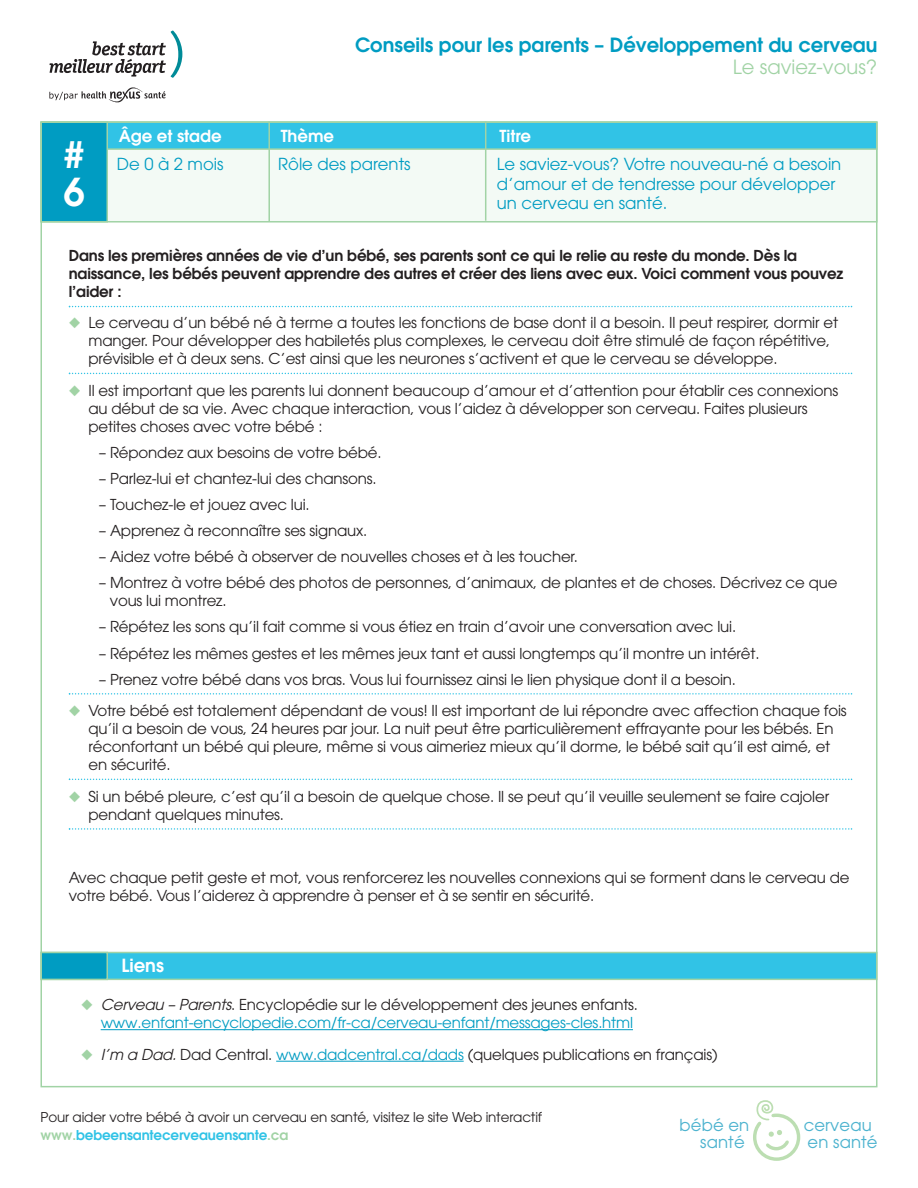
<style>
.page{position:relative;width:918px;height:1188px;background:#fff}
.page>*{position:absolute;margin:0;border:0;box-sizing:border-box;transform-origin:0 0}
.t1{font:600 38.25px/38.2px "Avant Garde";color:#fff}
.t2{font:600 19.5px "Avant Garde";color:#009cc2}
.t3{font:19.5px "Avant Garde";color:#a1d3a5}
.t4{font:600 18px "Avant Garde";color:#fff}
.t5{font:16.5px/19.5px "Avant Garde";color:#009cc2}
.t6{font:16.5px/17.9px "Avant Garde";letter-spacing:.005em;color:#4db3cf;text-align:right}
.t7{font:600 16.5px "Avant Garde";color:#fff}
.t8{font:15px/18px "Avant Garde";letter-spacing:-.01em;color:#231f20}
.t9{font:600 15px/18px "Avant Garde";letter-spacing:-.01em;color:#231f20}
.t10{font:15px/18px "Avant Garde";letter-spacing:-.01em;color:#009cc2}
.t11{font:13.5px/18px "Avant Garde";letter-spacing:-.01em;color:#231f20}
.s1{color:#a1d3a5}
.s2{font-style:italic;color:#231f20}
.s3{color:#231f20}
.s4{font-style:italic}
.s5{color:#009cc2}
.s6{font-weight:600;color:#a1d3a5}
.s7{font-weight:600;color:#31c3e6}
</style>
<div class="page">
<div style="left:42px;top:123px;width:834px;height:98px;background:#f3faf5"></div>
<div style="left:41px;top:122px;width:836px;height:101px;border:2px solid #a1d3a5"></div>
<img style="left:40px;top:693px;width:390px;height:395px">
<div style="left:42px;top:123px;width:834px;height:25px;background:#31c3e6"></div>
<div style="left:40px;top:122px;width:838px;height:28px;border:2px solid #a1d3a5"></div>
<div style="left:42px;top:123px;width:64px;height:98px;background:#009cc2"></div>
<div style="left:40px;top:122px;width:68px;height:100px;border:2px solid #a1d3a5"></div>
<svg style="left:69px;top:306px;width:783px;height:1px"></svg>
<svg style="left:69px;top:373px;width:783px;height:1px"></svg>
<svg style="left:69px;top:693px;width:783px;height:2px"></svg>
<svg style="left:69px;top:779px;width:783px;height:1px"></svg>
<svg style="left:69px;top:828px;width:783px;height:2px"></svg>
<hr style="left:268px;top:121px;width:2px;height:100px;background:#a1d3a5">
<hr style="left:485px;top:121px;width:1px;height:100px;background:#a1d3a5">
<hr style="left:101px;top:1029px;width:532px;height:1px;background:#009cc2">
<hr style="left:276px;top:1061px;width:188px;height:1px;background:#009cc2">
<div style="left:42px;top:953px;width:834px;height:26px;background:#31c3e6"></div>
<div style="left:40px;top:952px;width:838px;height:28px;border:2px solid #a1d3a5"></div>
<div style="left:42px;top:953px;width:64px;height:26px;background:#009cc2"></div>
<div style="left:40px;top:952px;width:68px;height:28px;border:2px solid #a1d3a5"></div>
<svg style="left:753px;top:1100px;width:48px;height:61px"></svg>
<svg style="left:50px;top:31px;width:132px;height:47px"></svg>
<svg style="left:49px;top:87px;width:117px;height:15px"></svg>
<h1 class="t1" style="left:64px;top:138px;width:23px">#<br>6</h1>
<h2 class="t2" style="left:355px;top:37px;width:524px">Conseils pour les parents – Développement du cerveau</h2>
<h2 class="t3" style="left:733px;top:60px;width:146px">Le saviez-vous?</h2>
<p class="t7" style="left:119px;top:130px;width:104px">Âge et stade</p>
<p class="t7" style="left:281px;top:130px;width:55px">Thème</p>
<p class="t7" style="left:500px;top:130px;width:33px">Titre</p>
<p class="t5" style="left:117px;top:156px;width:108px">De 0 à 2 mois</p>
<p class="t5" style="left:278px;top:156px;width:134px">Rôle des parents</p>
<p class="t5" style="left:497px;top:156px;width:346px">Le saviez-vous? Votre nouveau-né a besoin d’amour et de tendresse pour développer un cerveau en santé.</p>
<p class="t9" style="left:69px;top:248px;width:776px">Dans les premières années de vie d’un bébé, ses parents sont ce qui le relie au reste du monde. Dès la naissance, les bébés peuvent apprendre des autres et créer des liens avec eux. Voici comment vous pouvez l’aider :</p>
<p class="t8" style="left:88px;top:315px;width:751px;text-indent:-20px"><span class="s1">◆</span> Le cerveau d’un bébé né à terme a toutes les fonctions de base dont il a besoin. Il peut respirer, dormir et manger. Pour développer des habiletés plus complexes, le cerveau doit être stimulé de façon répétitive, prévisible et à deux sens. C’est ainsi que les neurones s’activent et que le cerveau se développe.</p>
<p class="t8" style="left:88px;top:383px;width:751px;text-indent:-20px"><span class="s1">◆</span> Il est important que les parents lui donnent beaucoup d’amour et d’attention pour établir ces connexions au début de sa vie. Avec chaque interaction, vous l’aidez à développer son cerveau. Faites plusieurs petites choses avec votre bébé :</p>
<p class="t8" style="left:99px;top:445px;width:284px">– Répondez aux besoins de votre bébé.</p>
<p class="t8" style="left:99px;top:471px;width:280px">– Parlez-lui et chantez-lui des chansons.</p>
<p class="t8" style="left:99px;top:497px;width:213px">– Touchez-le et jouez avec lui.</p>
<p class="t8" style="left:99px;top:523px;width:270px">– Apprenez à reconnaître ses signaux.</p>
<p class="t8" style="left:99px;top:549px;width:481px">– Aidez votre bébé à observer de nouvelles choses et à les toucher.</p>
<p class="t8" style="left:110px;top:575px;width:729px;text-indent:-11px">– Montrez à votre bébé des photos de personnes, d’animaux, de plantes et de choses. Décrivez ce que vous lui montrez.</p>
<p class="t8" style="left:99px;top:619px;width:639px">– Répétez les sons qu’il fait comme si vous étiez en train d’avoir une conversation avec lui.</p>
<p class="t8" style="left:99px;top:645px;width:662px">– Répétez les mêmes gestes et les mêmes jeux tant et aussi longtemps qu’il montre un intérêt.</p>
<p class="t8" style="left:99px;top:672px;width:639px">– Prenez votre bébé dans vos bras. Vous lui fournissez ainsi le lien physique dont il a besoin.</p>
<p class="t8" style="left:88px;top:703px;width:760px;text-indent:-20px"><span class="s1">◆</span> Votre bébé est totalement dépendant de vous! Il est important de lui répondre avec affection chaque fois qu’il a besoin de vous, 24 heures par jour. La nuit peut être particulièrement effrayante pour les bébés. En réconfortant un bébé qui pleure, même si vous aimeriez mieux qu’il dorme, le bébé sait qu’il est aimé, et en sécurité.</p>
<p class="t8" style="left:88px;top:789px;width:742px;text-indent:-20px"><span class="s1">◆</span> Si un bébé pleure, c’est qu’il a besoin de quelque chose. Il se peut qu’il veuille seulement se faire cajoler pendant quelques minutes.</p>
<p class="t8" style="left:69px;top:870px;width:782px">Avec chaque petit geste et mot, vous renforcerez les nouvelles connexions qui se forment dans le cerveau de votre bébé. Vous l’aiderez à apprendre à penser et à se sentir en sécurité.</p>
<p class="t4" style="left:122px;top:959px;width:44px">Liens</p>
<p class="t10" style="left:101px;top:997px;width:539px;text-indent:-20px"><span class="s1">◆</span> <span class="s2">Cerveau – Parents</span><span class="s3">. Encyclopédie sur le développement des jeunes enfants. </span>www.enfant-encyclopedie.com/fr-ca/cerveau-enfant/messages-cles.html</p>
<p class="t8" style="left:81px;top:1046px;width:638px"><span class="s1">◆</span> <span class="s4">I’m a Dad.</span>Dad Central. <span class="s5">www.dadcentral.ca/dads</span> (quelques publications en français)</p>
<p class="t11" style="left:41px;top:1110px;width:503px">Pour aider votre bébé à avoir un cerveau en santé, visitez le site Web interactif <span class="s6">www.</span><span class="s7">bebeensantecerveauensante</span><span class="s6">.ca</span></p>
<p class="t6" style="left:680px;top:1116px;width:71px">bébé en santé</p>
<p class="t6" style="left:804px;top:1116px;width:75px;text-align:left">cerveau en santé</p>
</div>
